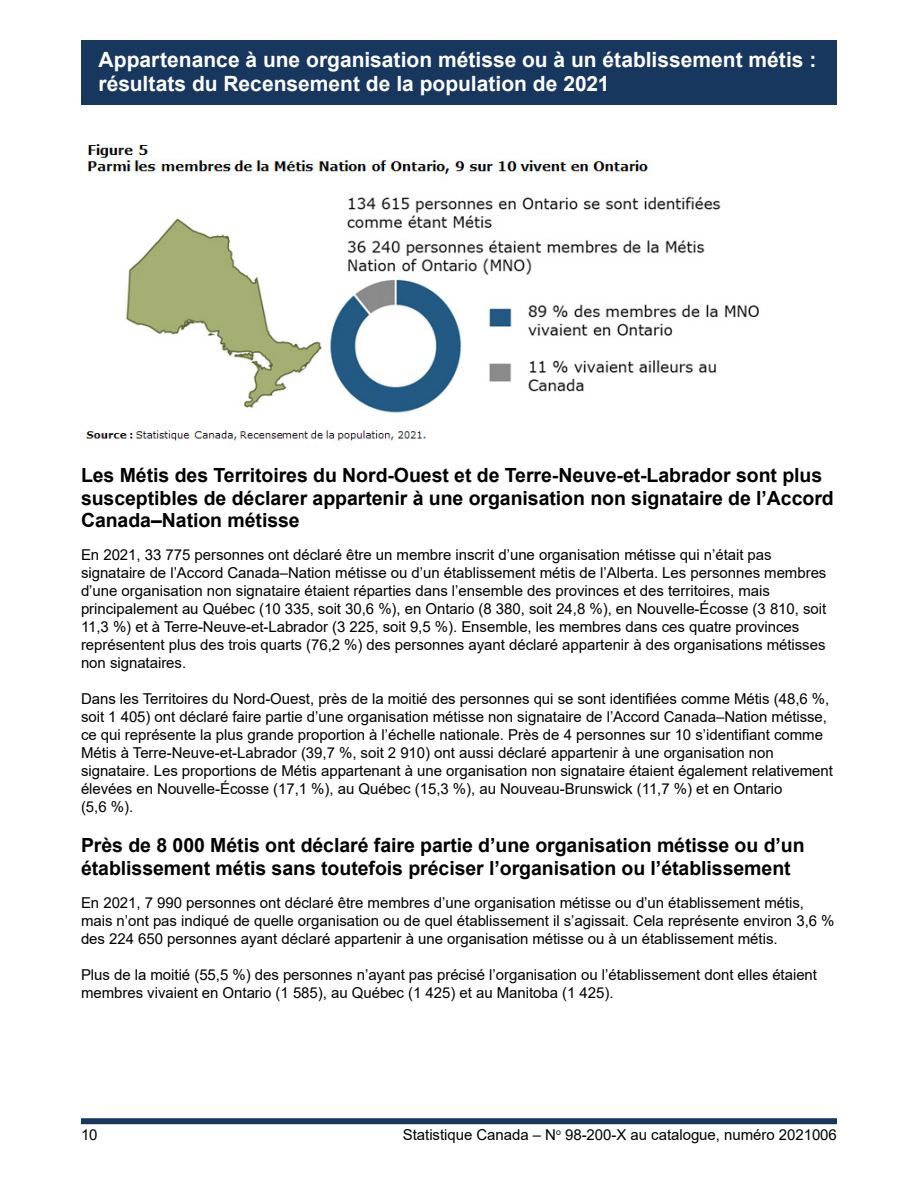
<style>
.page{position:relative;width:918px;height:1188px;background:#fff}
.page>*{position:absolute;margin:0;border:0;box-sizing:border-box;transform-origin:0 0}
.t1{font:700 21px/24px "Arial";color:#fff}
.t2{font:700 19.5px/22.5px "Arial";letter-spacing:-.005em;color:#000}
.t3{font:15px/18px "Arial";letter-spacing:-.005em;color:#000}
</style>
<div class="page">
<div style="left:81px;top:40px;width:756px;height:65px;background:#17375e"></div>
<div style="left:81px;top:1118px;width:756px;height:6px;background:#17375e"></div>
<img style="left:81px;top:144px;width:678px;height:298px">
<h1 class="t1" style="left:99px;top:48px;width:719px">Appartenance à une organisation métisse ou à un établissement métis : résultats du Recensement de la population de 2021</h1>
<h2 class="t2" style="left:81px;top:464px;width:754px">Les Métis des Territoires du Nord-Ouest et de Terre-Neuve-et-Labrador sont plus susceptibles de déclarer appartenir à une organisation non signataire de l’Accord<br>Canada–Nation métisse</h2>
<p class="t3" style="left:81px;top:545px;width:747px">En 2021, 33 775 personnes ont déclaré être un membre inscrit d’une organisation métisse qui n’était pas signataire de l’Accord Canada–Nation métisse ou d’un établissement métis de l’Alberta. Les personnes membres d’une organisation non signataire étaient réparties dans l’ensemble des provinces et des territoires, mais principalement au Québec (10 335, soit 30,6 %), en Ontario (8 380, soit 24,8 %), en Nouvelle-Écosse (3 810, soit 11,3 %) et à Terre-Neuve-et-Labrador (3 225, soit 9,5 %). Ensemble, les membres dans ces quatre provinces représentent plus des trois quarts (76,2 %) des personnes ayant déclaré appartenir à des organisations métisses non signataires.</p>
<p class="t3" style="left:81px;top:689px;width:754px">Dans les Territoires du Nord-Ouest, près de la moitié des personnes qui se sont identifiées comme Métis (48,6 %, soit 1 405) ont déclaré faire partie d’une organisation métisse non signataire de l’Accord Canada–Nation métisse, ce qui représente la plus grande proportion à l’échelle nationale. Près de 4 personnes sur 10 s’identifiant comme Métis à Terre-Neuve-et-Labrador (39,7 %, soit 2 910) ont aussi déclaré appartenir à une organisation non signataire. Les proportions de Métis appartenant à une organisation non signataire étaient également relativement élevées en Nouvelle-Écosse (17,1 %), au Québec (15,3 %), au Nouveau-Brunswick (11,7 %) et en Ontario<br>(5,6 %).</p>
<h2 class="t2" style="left:81px;top:834px;width:725px">Près de 8 000 Métis ont déclaré faire partie d’une organisation métisse ou d’un établissement métis sans toutefois préciser l’organisation ou l’établissement</h2>
<p class="t3" style="left:81px;top:893px;width:755px">En 2021, 7 990 personnes ont déclaré être membres d’une organisation métisse ou d’un établissement métis, mais n’ont pas indiqué de quelle organisation ou de quel établissement il s’agissait. Cela représente environ 3,6 % des 224 650 personnes ayant déclaré appartenir à une organisation métisse ou à un établissement métis.</p>
<p class="t3" style="left:81px;top:965px;width:738px">Plus de la moitié (55,5 %) des personnes n’ayant pas précisé l’organisation ou l’établissement dont elles étaient membres vivaient en Ontario (1 585), au Québec (1 425) et au Manitoba (1 425).</p>
<p class="t3" style="left:81px;top:1126px;width:18px">10</p>
<p class="t3" style="left:403px;top:1126px;width:436px">Statistique Canada – N<sup>o</sup> 98‑200-X au catalogue, numéro 2021006</p>
</div>
